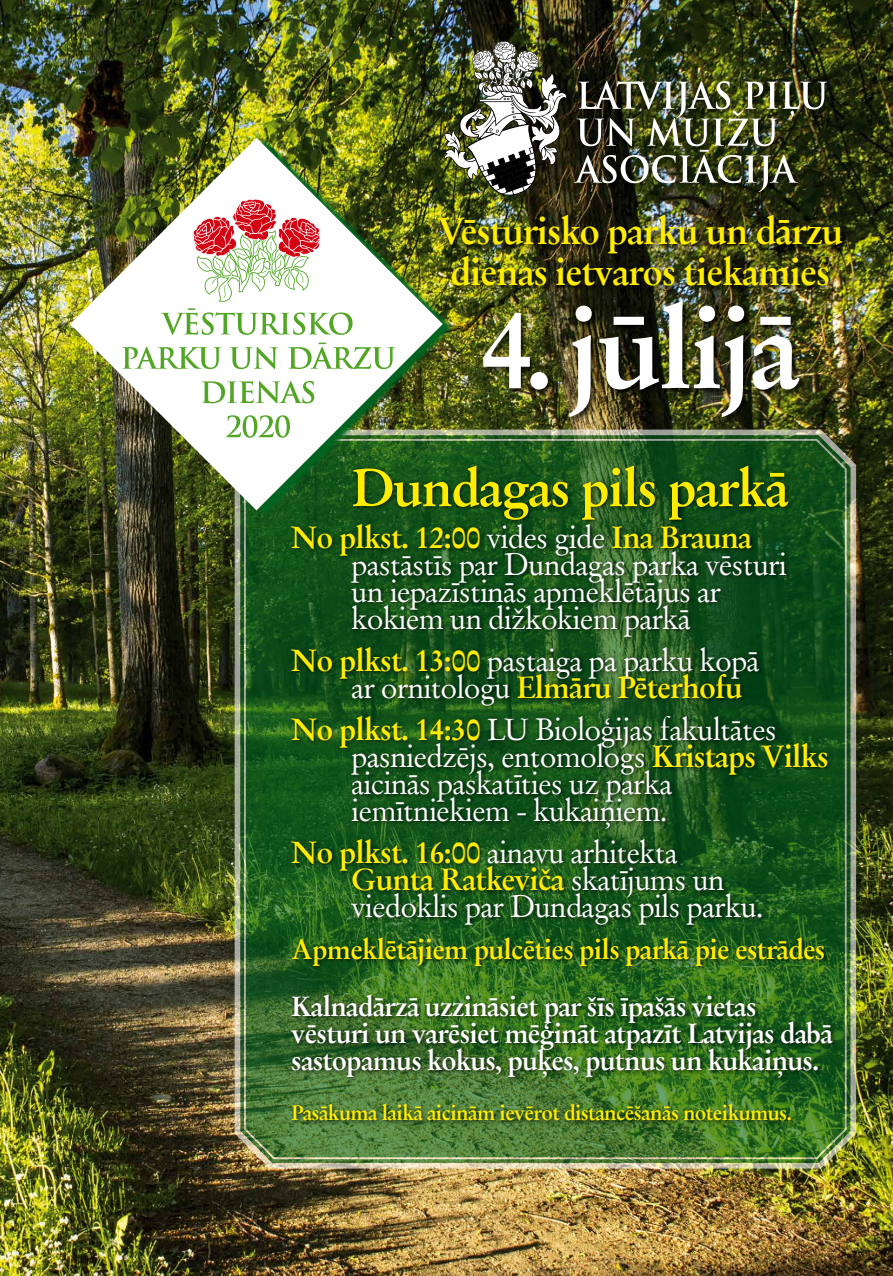
<style>
.page{position:relative;width:893px;height:1276px;background:#fff}
.page>*{position:absolute;margin:0;border:0;box-sizing:border-box;transform-origin:0 0}
.t1{font:700 112.5px "Original Garamond TL";letter-spacing:-.03em;color:#fff}
.t2{font:700 52.5px "Original Garamond TL";letter-spacing:-.03em;color:#ffed00}
.t3{font:700 37.5px/41.2px "Original Garamond TL";letter-spacing:-.03em;color:#ffed00;text-align:center}
.t4{font:30.75px/27px "Original Garamond TL";letter-spacing:-.03em;color:#fff}
.t5{font:700 27.75px/27px "Original Garamond TL";letter-spacing:-.03em;color:#fff}
.t6{font:700 27.75px "Original Garamond TL";letter-spacing:-.03em;color:#ffed00}
.t7{font:700 21px "Original Garamond TL";letter-spacing:-.03em;color:#ffed00}
.s1{font-weight:700;color:#ffed00}
</style>
<div class="page">
<img style="left:0;top:0;width:893px;height:1276px">
<img style="left:229px;top:424px;width:632px;height:749px">
<img style="left:243px;top:437px;width:605px;height:723px">
<div style="left:436px;top:214px;width:413px;height:210px;background:#000;opacity:.75"></div>
<div style="left:288px;top:463px;width:550px;height:663px;background:#000;opacity:.75"></div>
<img style="left:444px;top:41px;width:124px;height:158px">
<div style="left:571px;top:146px;width:233px;height:53px;background:#000;opacity:.7"></div>
<div style="left:575px;top:77px;width:259px;height:49px;background:#000;opacity:.7"></div>
<img style="left:574px;top:81px;width:253px;height:111px">
<img style="left:74px;top:137px;width:380px;height:380px">
<img style="left:70px;top:138px;width:373px;height:372px">
<svg style="left:193px;top:199px;width:127px;height:103px"></svg>
<svg style="left:226px;top:415px;width:64px;height:23px"></svg>
<svg style="left:202px;top:381px;width:112px;height:22px"></svg>
<svg style="left:122px;top:343px;width:273px;height:26px"></svg>
<svg style="left:161px;top:308px;width:192px;height:27px"></svg>
<p class="t3" style="left:438px;top:210px;width:407px">Vēsturisko parku un dārzu dienas ietvaros tiekamies</p>
<h1 class="t1" style="left:480px;top:274px;width:323px">4. jūlijā</h1>
<h2 class="t2" style="left:351px;top:453px;width:439px">Dundagas pils parkā</h2>
<p class="t4" style="left:351px;top:524px;width:437px;text-indent:-60px"><span class="s1">No plkst. 12:00</span> vides gide <span class="s1">Ina Brauna </span>pastāstīs par Dundagas parka vēsturi un iepazīstinās apmeklētājus ar kokiem un dižkokiem parkā</p>
<p class="t4" style="left:351px;top:646px;width:410px;text-indent:-60px"><span class="s1">No plkst. 13:00</span> pastaiga pa parku kopā ar ornitologu <span class="s1">Elmāru Pēterhofu</span></p>
<p class="t4" style="left:351px;top:715px;width:479px;text-indent:-60px"><span class="s1">No plkst. 14:30</span> LU Bioloģijas fakultātes pasniedzējs, entomologs <span class="s1">Kristaps Vilks </span>aicinās paskatīties uz parka iemītniekiem - kukaiņiem.</p>
<p class="t4" style="left:351px;top:838px;width:414px;text-indent:-60px"><span class="s1">No plkst. 16:00</span> ainavu arhitekta<br><span class="s1">Gunta Ratkeviča</span> skatījums un viedoklis par Dundagas pils parku.</p>
<p class="t6" style="left:291px;top:930px;width:536px">Apmeklētājiem pulcēties pils parkā pie estrādes</p>
<p class="t5" style="left:291px;top:992px;width:543px">Kalnadārzā uzzināsiet par šīs īpašās vietas vēsturi un varēsiet mēģināt atpazīt Latvijas dabā sastopamus kokus, puķes, putnus un kukaiņus.</p>
<p class="t7" style="left:291px;top:1098px;width:502px">Pasākuma laikā aicinām ievērot distancēšanās noteikumus.</p>
</div>
